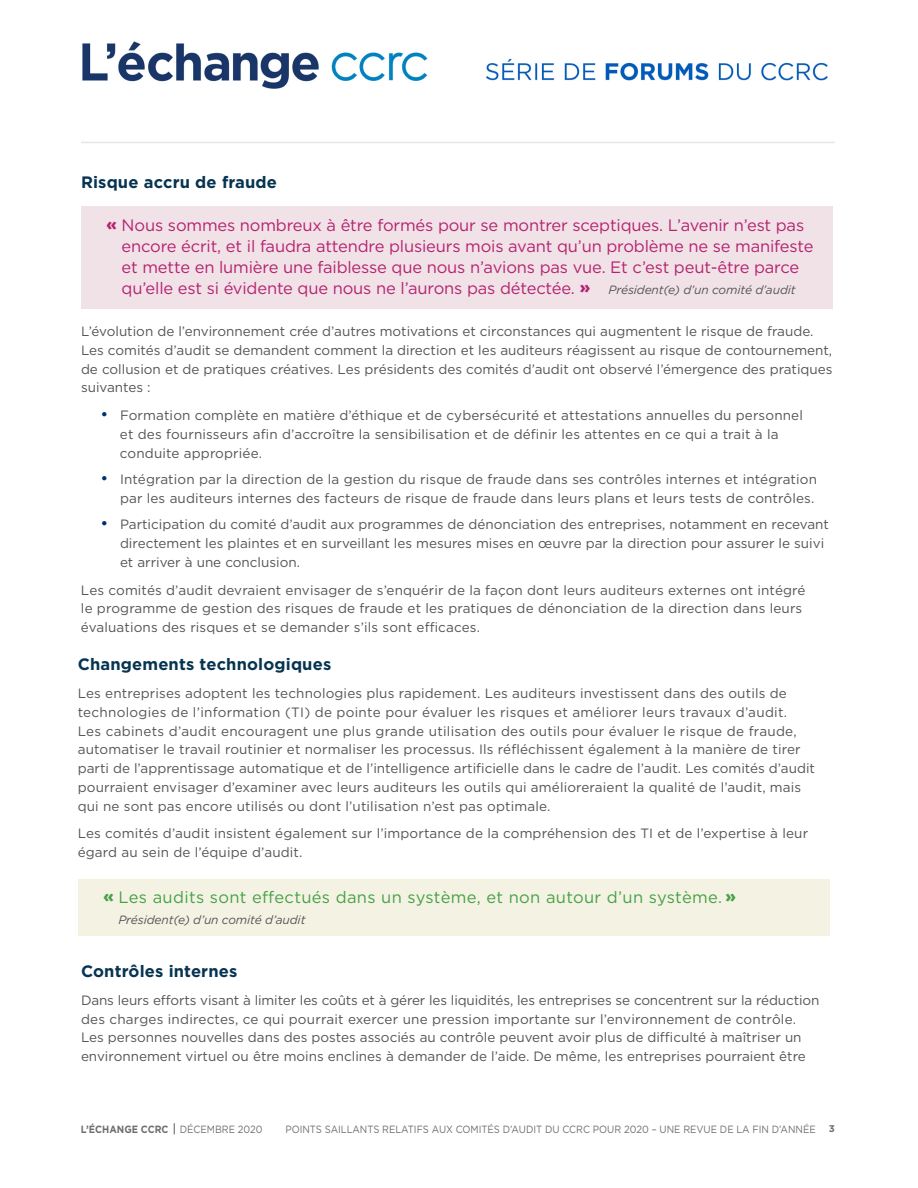
<style>
.page{position:relative;width:918px;height:1188px;background:#fff}
.page>*{position:absolute;margin:0;border:0;box-sizing:border-box;transform-origin:0 0}
.t1{font:16.5px/21px "Gotham";letter-spacing:-.01em;color:#b42371}
.t2{font:700 16.5px "Gotham";letter-spacing:.01em;color:#063451}
.t3{font:16.5px "Gotham";letter-spacing:.02em;color:#47a147}
.t4{font:13.5px/18.8px "Gotham";letter-spacing:.01em;color:#545454}
.t5{font:italic 12px "Gotham";letter-spacing:-.01em;color:#545454}
.t6{font:10.5px "Gotham";color:#6d6e71;scale:.9 1}
.t7{font:700 10.5px "Gotham";color:#6d6e71;scale:.9 1}
.s1{font-weight:900}
.s2{font-size:16.5px;color:#002e6d}
.s3{font-weight:400}
.s4{font-weight:700;font-size:9.75px}
</style>
<div class="page">
<hr style="left:81px;top:142px;width:754px;height:1px;background:#e5e6e5">
<div style="left:78px;top:880px;width:751px;height:56px;background:#f4f3e3"></div>
<div style="left:81px;top:206px;width:752px;height:102px;background:#f1e2e7"></div>
<img style="left:82px;top:41px;width:746px;height:48px">
<p class="t2" style="left:81px;top:171px;width:197px">Risque accru de fraude</p>
<p class="t1" style="left:122px;top:215px;width:693px;text-indent:-15px"><span class="s1">«</span> Nous sommes nombreux à être formés pour se montrer sceptiques. L’avenir n’est pas encore écrit, et il faudra attendre plusieurs mois avant qu’un problème ne se manifeste et mette en lumière une faiblesse que nous n’avions pas vue. Et c’est peut-être parce qu’elle est si évidente que nous ne l’aurons pas détectée. <span class="s1">»</span></p>
<p class="t5" style="left:609px;top:283px;width:189px">Président(e) d’un comité d’audit</p>
<p class="t4" style="left:81px;top:322px;width:753px">L’évolution de l’environnement crée d’autres motivations et circonstances qui augmentent le risque de fraude.<br>Les comités d’audit se demandent comment la direction et les auditeurs réagissent au risque de contournement, de collusion et de pratiques créatives. Les présidents des comités d’audit ont observé l’émergence des pratiques suivantes :</p>
<p class="t4" style="left:120px;top:406px;width:684px;text-indent:-19px"><span class="s2">•</span> Formation complète en matière d’éthique et de cybersécurité et attestations annuelles du personnel et des fournisseurs afin d’accroître la sensibilisation et de définir les attentes en ce qui a trait à la conduite appropriée.</p>
<p class="t4" style="left:101px;top:470px;width:718px;text-align:right"><span class="s2">•</span> Intégration par la direction de la gestion du risque de fraude dans ses contrôles internes et intégration par les auditeurs internes des facteurs de risque de fraude dans leurs plans et leurs tests de contrôles.</p>
<p class="t4" style="left:120px;top:515px;width:711px;text-indent:-19px"><span class="s2">•</span> Participation du comité d’audit aux programmes de dénonciation des entreprises, notamment en recevant directement les plaintes et en surveillant les mesures mises en œuvre par la direction pour assurer le suivi et arriver à une conclusion.</p>
<p class="t4" style="left:81px;top:580px;width:726px">Les comités d’audit devraient envisager de s’enquérir de la façon dont leurs auditeurs externes ont intégré le programme de gestion des risques de fraude et les pratiques de dénonciation de la direction dans leurs évaluations des risques et se demander s’ils sont efficaces.</p>
<p class="t2" style="left:78px;top:654px;width:255px">Changements technologiques</p>
<p class="t4" style="left:78px;top:684px;width:739px">Les entreprises adoptent les technologies plus rapidement. Les auditeurs investissent dans des outils de technologies de l’information (TI) de pointe pour évaluer les risques et améliorer leurs travaux d’audit.<br>Les cabinets d’audit encouragent une plus grande utilisation des outils pour évaluer le risque de fraude, automatiser le travail routinier et normaliser les processus. Ils réfléchissent également à la manière de tirer parti de l’apprentissage automatique et de l’intelligence artificielle dans le cadre de l’audit. Les comités d’audit pourraient envisager d’examiner avec leurs auditeurs les outils qui amélioreraient la qualité de l’audit, mais qui ne sont pas encore utilisés ou dont l’utilisation n’est pas optimale.</p>
<p class="t4" style="left:78px;top:824px;width:732px">Les comités d’audit insistent également sur l’importance de la compréhension des TI et de l’expertise à leur égard au sein de l’équipe d’audit.</p>
<p class="t3" style="left:103px;top:887px;width:634px"><span class="s1">«</span> Les audits sont effectués dans un système, et non autour d’un système. <span class="s1">»</span></p>
<p class="t5" style="left:118px;top:912px;width:189px">Président(e) d’un comité d’audit</p>
<p class="t2" style="left:81px;top:960px;width:158px">Contrôles internes</p>
<p class="t4" style="left:81px;top:990px;width:740px">Dans leurs efforts visant à limiter les coûts et à gérer les liquidités, les entreprises se concentrent sur la réduction des charges indirectes, ce qui pourrait exercer une pression importante sur l’environnement de contrôle.<br>Les personnes nouvelles dans des postes associés au contrôle peuvent avoir plus de difficulté à maîtriser un environnement virtuel ou être moins enclines à demander de l’aide. De même, les entreprises pourraient être</p>
<p class="t7" style="left:81px;top:1122px;width:204px">L’ÉCHANGE CCRC <span class="s3">DÉCEMBRE 2020</span></p>
<p class="t6" style="left:285px;top:1122px;width:612px">POINTS SAILLANTS RELATIFS AUX COMITÉS D’AUDIT DU CCRC POUR 2020 – UNE REVUE DE LA FIN D’ANNÉE <span class="s4">3</span></p>
</div>
